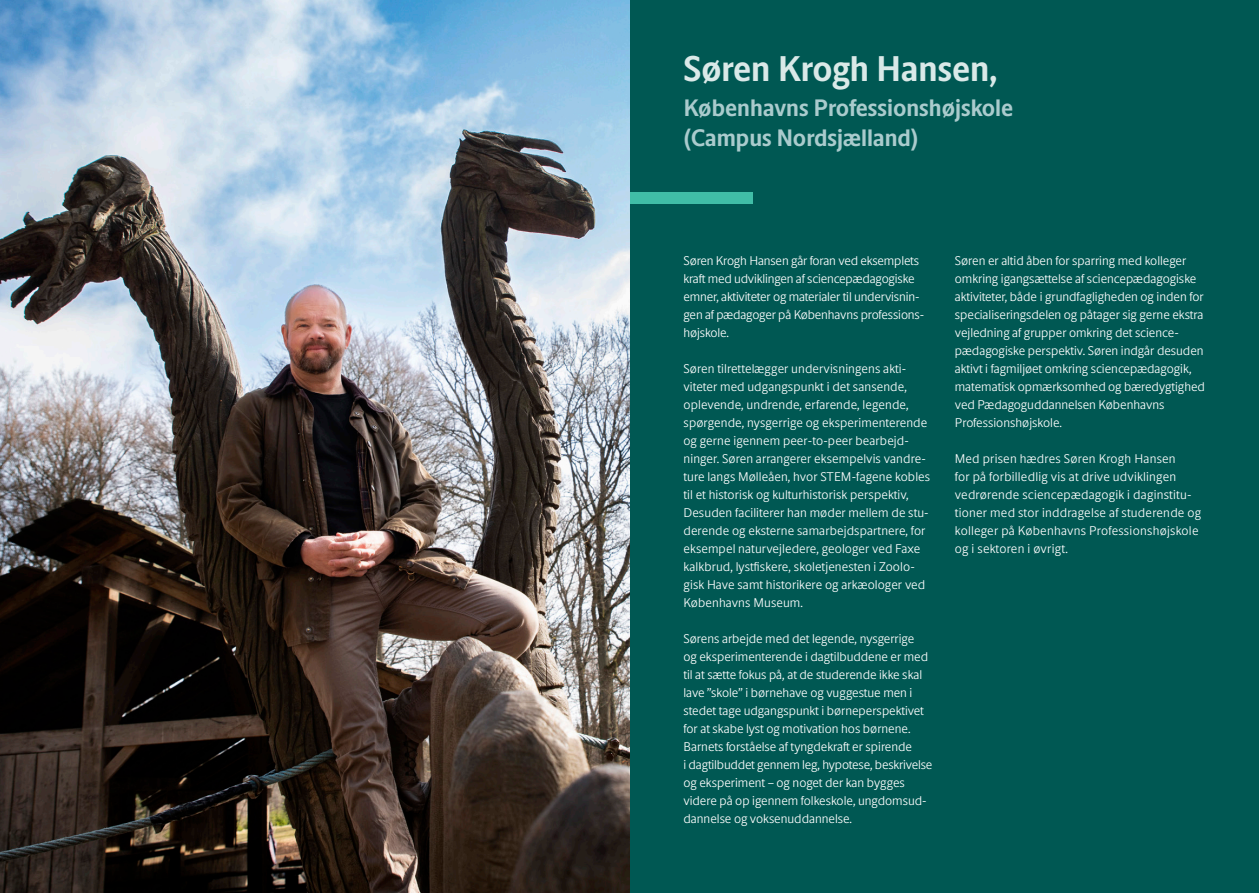
<style>
.page{position:relative;width:1259px;height:893px;background:#fff}
.page>*{position:absolute;margin:0;border:0;box-sizing:border-box;transform-origin:0 0}
.Header_-_Name{font:700 36px "Novo Apply Sans";color:#dae9e8}
.Header_-_sub{font:700 24px/30px "Novo Apply Sans";color:#aacbcd}
.bread{font:300 12.75px/18px "Novo Apply Sans";color:#fff}
.bread-2{font:300 12.75px/18px "Novo Apply Sans";letter-spacing:.02em;color:#fff}
</style>
<div class="page">
<div style="left:629px;top:0;width:630px;height:893px;background:#005853"></div>
<div style="left:629px;top:193px;width:124px;height:11px;background:#40bda7"></div>
<img style="left:0;top:0;width:629px;height:893px">
<p class="Header_-_Name" style="left:683px;top:43px;width:315px">Søren Krogh Hansen,</p>
<p class="Header_-_sub" style="left:683px;top:91px;width:331px">Københavns Professionshøjskole (Campus Nordsjælland)</p>
<p class="bread" style="left:683px;top:251px;width:242px">Søren Krogh Hansen går foran ved eksemplets kraft med udviklingen af sciencepædagogiske emner, aktiviteter og materialer til undervisnin&shy;gen af pædagoger på Københavns professions-</p>
<p class="bread" style="left:683px;top:323px;width:47px">højskole.</p>
<p class="bread" style="left:683px;top:359px;width:248px">Søren tilrettelægger undervisningens akti&shy;viteter med udgangspunkt i det sansende, oplevende, undrende, erfarende, legende, spørgende, nysgerrige og eksperimenterende og gerne igennem peer-to-peer bearbejd&shy;ninger. Søren arrangerer eksempelvis vandre&shy;ture langs Mølleåen, hvor STEM-fagene kobles til et historisk og kulturhistorisk perspektiv, Desuden faciliterer han møder mellem de stu&shy;derende og eksterne samarbejdspartnere, for eksempel naturvejledere, geologer ved Faxe kalkbrud, lystfiskere, skoletjenesten i Zoolo&shy;gisk Have samt historikere og arkæologer ved Københavns Museum.</p>
<p class="bread" style="left:683px;top:629px;width:246px">Sørens arbejde med det legende, nysgerrige og eksperimenterende i dagtilbuddene er med til at sætte fokus på, at de studerende ikke skal lave ”skole” i børnehave og vuggestue men i stedet tage udgangspunkt i børneperspektivet for at skabe lyst og motivation hos børnene.<br>Barnets forståelse af tyngdekraft er spirende</p>
<p class="bread" style="left:683px;top:755px;width:250px">i dagtilbuddet gennem leg, hypotese, beskrivelse og eksperiment – og noget der kan bygges videre på op igennem folkeskole, ungdomsud&shy;dannelse og voksenuddannelse.</p>
<p class="bread" style="left:955px;top:251px;width:250px">Søren er altid åben for sparring med kolleger omkring igangsættelse af sciencepædagogiske aktiviteter, både i grundfagligheden og inden for specialiseringsdelen og påtager sig gerne ekstra vejledning af grupper omkring det science-</p>
<p class="bread" style="left:955px;top:341px;width:250px">pædagogiske perspektiv. Søren indgår desuden aktivt i fagmiljøet omkring sciencepædagogik,</p>
<p class="bread" style="left:955px;top:377px;width:252px">matematisk opmærksomhed og bæredygtighed ved Pædagoguddannelsen Københavns</p>
<p class="bread" style="left:955px;top:413px;width:109px">Professionshøjskole.</p>
<p class="bread-2" style="left:955px;top:449px;width:248px">Med prisen hædres Søren Krogh Hansen<br>for på forbilledlig vis at drive udviklingen vedrørende sciencepædagogik i daginstitu&shy;tioner med stor inddragelse af studerende og kolleger på Københavns Professionshøjskole og i sektoren i øvrigt.</p>
</div>
